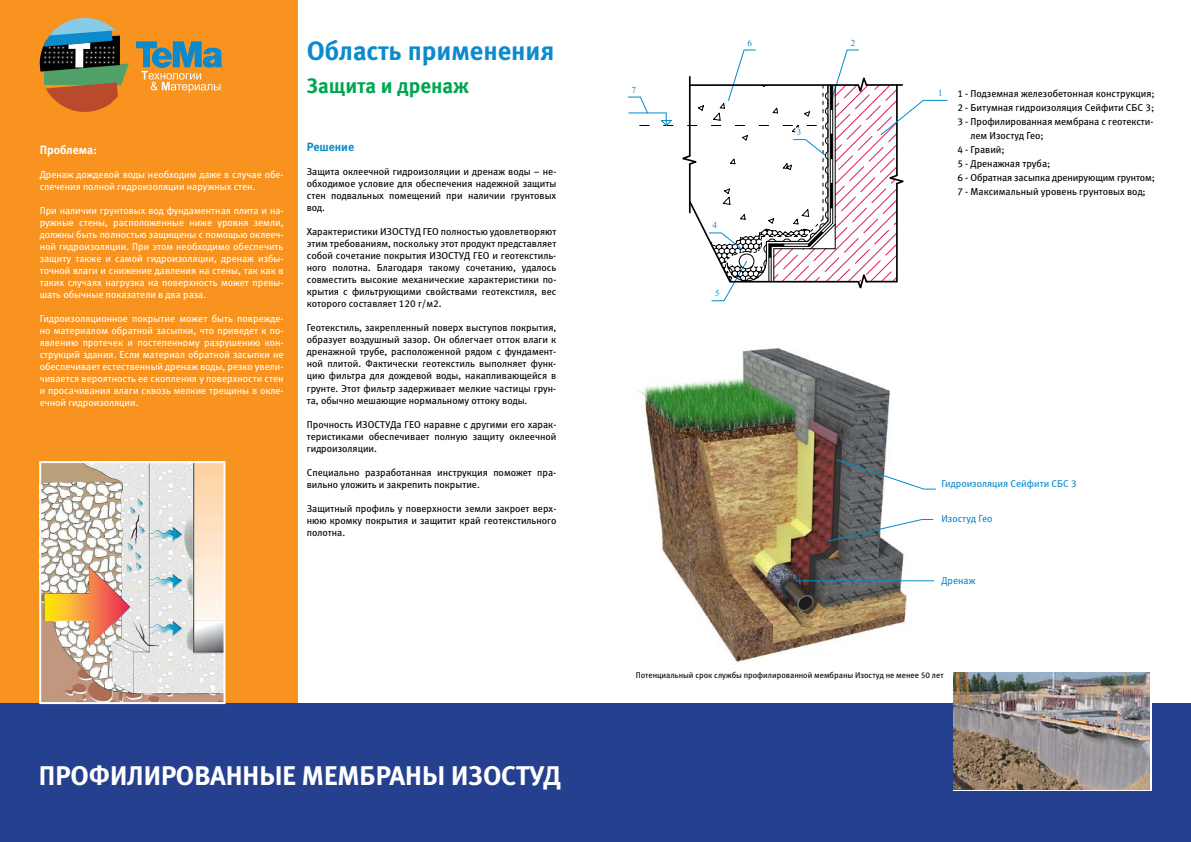
<style>
.page{position:relative;width:1191px;height:842px;background:#fff}
.page>*{position:absolute;margin:0;border:0;box-sizing:border-box;transform-origin:0 0}
.t1{font:27px "Meta Bold LFC";color:#fff}
.t2{font:26.5px "Meta Bold LFC";color:#0c8bcc}
.t3{font:21px "Meta Bold LFC";color:#00a651}
.t4{font:12px "Meta Bold LFC";color:#fff}
.t5{font:12px "Meta Bold LFC";color:#0c8bcc}
.t6{font:10px/12px "Meta Book LFC";color:#000;text-align:justify}
.t7{font:10px/12px "Meta Book LFC";color:#fff;text-align:justify}
.t8{font:10px "Meta Book LFC";color:#0c8bcc}
.t9{font:9.1px "Times New Roman";color:#008ccd}
.t10{font:8.3px "Meta Book LFC";color:#000}
</style>
<div class="page">
<div style="left:0;top:0;width:298px;height:842px;background:#f7931e"></div>
<div style="left:0;top:704px;width:595px;height:138px;background:#25408f"></div>
<svg style="left:136px;top:41px;width:86px;height:52px"></svg>
<svg style="left:40px;top:18px;width:89px;height:94px"></svg>
<div style="left:595px;top:704px;width:596px;height:138px;background:#25408f"></div>
<svg style="left:627px;top:49px;width:321px;height:253px"></svg>
<img style="left:42px;top:464px;width:180px;height:237px">
<div style="left:39px;top:461px;width:186px;height:243px;border:2px solid #fff"></div>
<img style="left:638px;top:348px;width:284px;height:317px">
<svg style="left:952px;top:672px;width:199px;height:119px"></svg>
<img style="left:954px;top:672px;width:195px;height:117px">
<svg style="left:826px;top:459px;width:110px;height:83px"></svg>
<hr style="left:796px;top:580px;width:137px;height:1px;background:#008ccd">
<p class="t4" style="left:40px;top:143px;width:59px">Проблема:</p>
<p class="t7" style="left:40px;top:169px;width:245px">Дренаж дождевой воды необходим даже в случае обе&shy;спечения полной гидроизоляции наружных стен.</p>
<p class="t7" style="left:40px;top:205px;width:245px">При наличии грунтовых вод фундаментная плита и на&shy;ружные стены, расположенные ниже уровня земли, должны быть полностью защищены с помощью оклееч&shy;ной гидроизоляции. При этом необходимо обеспечить защиту также и самой гидроизоляции, дренаж избы&shy;точной влаги и снижение давления на стены, так как в таких случаях нагрузка на поверхность может превы&shy;шать обычные показатели в два раза.</p>
<p class="t7" style="left:40px;top:313px;width:245px">Гидроизоляционное покрытие может быть поврежде&shy;но материалом обратной засыпки, что приведет к по&shy;явлению протечек и постепенному разрушению кон&shy;струкций здания. Если материал обратной засыпки не обеспечивает естественный дренаж воды, резко увели&shy;чивается вероятность ее скопления у поверхности стен и просачивания влаги сквозь мелкие трещины в окле&shy;ечной гидроизоляции.</p>
<h2 class="t2" style="left:307px;top:35px;width:248px">Область применения</h2>
<h3 class="t3" style="left:307px;top:73px;width:164px">Защита и дренаж</h3>
<p class="t5" style="left:307px;top:140px;width:49px">Решение</p>
<p class="t6" style="left:307px;top:166px;width:251px">Защита оклеечной гидроизоляции и дренаж воды – не&shy;обходимое условие для обеспечения надежной защиты стен подвальных помещений при наличии грунтовых вод.</p>
<p class="t6" style="left:307px;top:226px;width:251px">Характеристики ИЗОСТУД ГЕО полностью удовлетворяют этим требованиям, поскольку этот продукт представляет собой сочетание покрытия ИЗОСТУД ГЕО и геотекстиль&shy;ного полотна. Благодаря такому сочетанию, удалось совместить высокие механические характеристики по&shy;крытия с фильтрующими свойствами геотекстиля, вес которого составляет 120 г/м2.</p>
<p class="t6" style="left:307px;top:322px;width:251px">Геотекстиль, закрепленный поверх выступов покрытия, образует воздушный зазор. Он облегчает отток влаги к дренажной трубе, расположенной рядом с фундамент&shy;ной плитой. Фактически геотекстиль выполняет функ&shy;цию фильтра для дождевой воды, накапливающейся в грунте. Этот фильтр задерживает мелкие частицы грун&shy;та, обычно мешающие нормальному оттоку воды.</p>
<p class="t6" style="left:307px;top:418px;width:251px">Прочность ИЗОСТУДа ГЕО наравне с другими его харак&shy;теристиками обеспечивает полную защиту оклеечной гидроизоляции.</p>
<p class="t6" style="left:307px;top:466px;width:251px">Специально разработанная инструкция поможет пра&shy;вильно уложить и закрепить покрытие.</p>
<p class="t6" style="left:307px;top:502px;width:251px">Защитный профиль у поверхности земли закроет верх&shy;нюю кромку покрытия и защитит край геотекстильного полотна.</p>
<h1 class="t1" style="left:39px;top:760px;width:523px">ПРОФИЛИРОВАННЫЕ МЕМБРАНЫ ИЗОСТУД</h1>
<p class="t9" style="left:631px;top:83px;width:6px">7</p>
<p class="t9" style="left:747px;top:37px;width:6px">6</p>
<p class="t9" style="left:850px;top:37px;width:6px">2</p>
<p class="t9" style="left:796px;top:126px;width:6px">3</p>
<p class="t9" style="left:712px;top:219px;width:6px">4</p>
<p class="t9" style="left:715px;top:287px;width:6px">5</p>
<p class="t9" style="left:938px;top:87px;width:6px">1</p>
<p class="t6" style="left:957px;top:88px;width:199px">1 - Подземная железобетонная конструкция;</p>
<p class="t6" style="left:957px;top:102px;width:198px">2 - Битумная гидроизоляция Сейфити СБС 3;</p>
<p class="t6" style="left:957px;top:116px;width:197px">3 - Профилированная мембрана с геотексти-</p>
<p class="t6" style="left:970px;top:130px;width:75px">лем Изостуд Гео;</p>
<p class="t6" style="left:957px;top:144px;width:49px">4 - Гравий;</p>
<p class="t6" style="left:957px;top:158px;width:94px">5 - Дренажная труба;</p>
<p class="t6" style="left:957px;top:172px;width:199px">6 - Обратная засыпка дренирующим грунтом;</p>
<p class="t6" style="left:957px;top:186px;width:190px">7 - Максимальный уровень грунтовых вод;</p>
<p class="t8" style="left:941px;top:478px;width:137px">Гидроизоляция Сейфити СБС 3</p>
<p class="t8" style="left:941px;top:512px;width:53px">Изостуд Гео</p>
<p class="t8" style="left:941px;top:574px;width:35px">Дренаж</p>
<p class="t10" style="left:635px;top:670px;width:309px">Потенциальный срок службы профилированной мембраны Изостуд не менее 50 лет</p>
</div>
